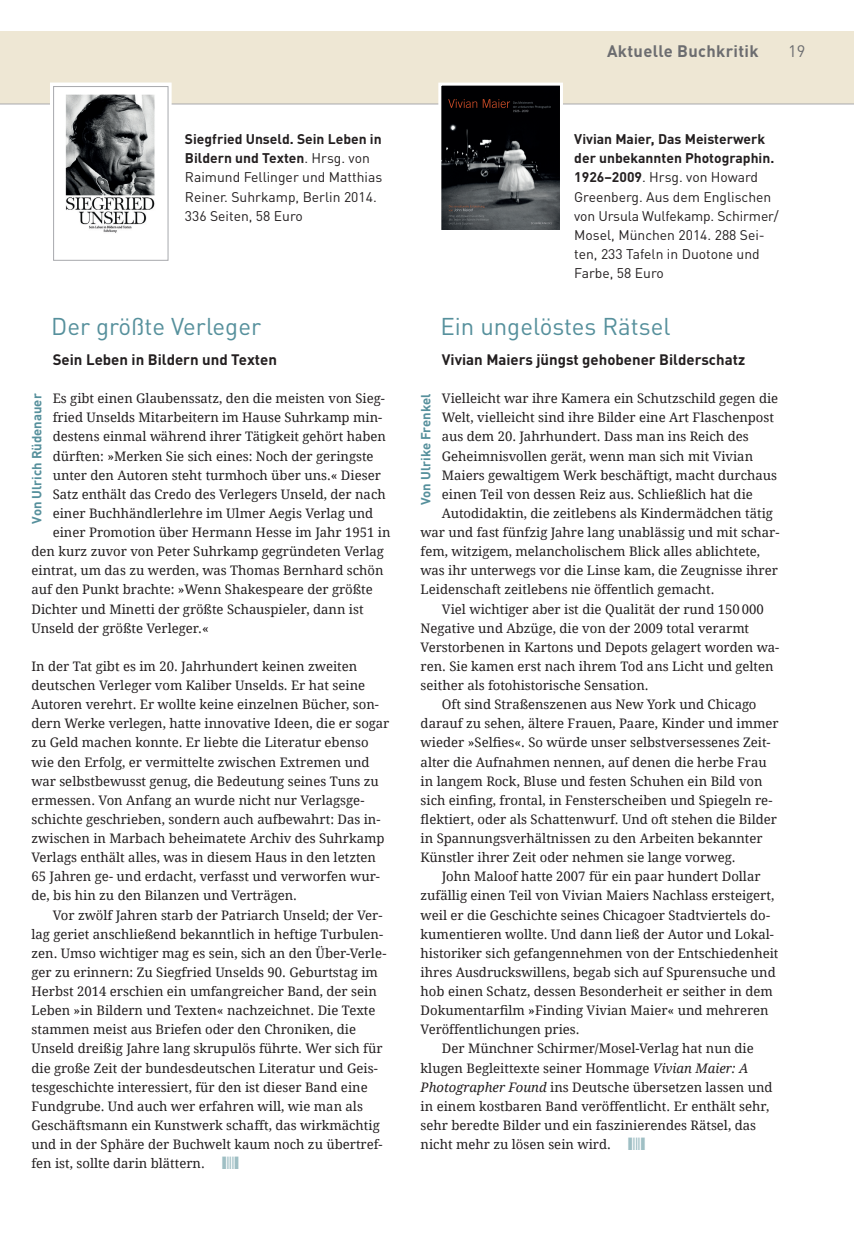
<style>
.page{position:relative;width:854px;height:1258px;background:#fff}
.page>*{position:absolute;margin:0;border:0;box-sizing:border-box;transform-origin:0 0}
.t1{font:24px "DINOT";color:#56909c}
.t2{font:700 16.5px "DINOT";letter-spacing:.02em;color:#6c6d70}
.t3{font:16.5px "DINOT";color:#6c6d70}
.t4{font:700 15px "DINOT";color:#231f20}
.t5{font:13.8px/19px "DINOT";color:#231f20}
.t6{font:13.2px/19px "Droid Serif";color:#231f20}
.t7{font:13.2px/19px "Droid Serif 2";color:#231f20}
.t8{font:700 13.2px "DINOT";color:#56909c}
.s1{font-weight:700}
.s2{font-family:"Droid Serif"}
.s3{font-style:italic}
</style>
<div class="page">
<div style="left:0;top:32px;width:854px;height:72px;background:#eee7d4"></div>
<hr style="left:0;top:104px;width:854px;height:1px;background:#a8a9ad">
<img style="left:55px;top:88px;width:111px;height:145px">
<div style="left:50px;top:83px;width:122px;height:180px;border:3px solid #fff"></div>
<img style="left:442px;top:87px;width:117px;height:142px">
<div style="left:438px;top:83px;width:125px;height:150px;border:3px solid #fff"></div>
<div style="left:53px;top:86px;width:115px;height:174px;border:1px solid #a8a9ad"></div>
<p class="t2" style="left:607px;top:40px;width:153px">Aktuelle Buchkritik</p>
<p class="t3" style="left:788px;top:40px;width:19px">19</p>
<p class="t5" style="left:185px;top:129px;width:199px"><span class="s1">Siegfried Unseld. Sein Leben in<br>Bildern und Texten</span>. Hrsg. von<br>Raimund Fellinger und Matthias<br>Reiner. Suhrkamp, Berlin 2014.<br>336 Seiten, 58 Euro</p>
<h1 class="t1" style="left:51px;top:310px;width:211px">Der größte Verleger</h1>
<p class="t4" style="left:53px;top:349px;width:226px">Sein Leben in Bildern und Texten</p>
<p class="t6" style="left:53px;top:389px;width:334px">Es gibt einen Glaubenssatz, den die meisten von Sieg-</p>
<p class="t6" style="left:53px;top:408px;width:331px">fried Unselds Mitarbeitern im Hause Suhrkamp min-</p>
<p class="t6" style="left:53px;top:427px;width:335px">destens einmal während ihrer Tätigkeit gehört haben</p>
<p class="t6" style="left:53px;top:446px;width:322px">dürften: »Merken Sie sich eines: Noch der geringste</p>
<p class="t6" style="left:53px;top:465px;width:330px">unter den Autoren steht turmhoch über uns.« Dieser</p>
<p class="t6" style="left:53px;top:485px;width:334px">Satz enthält das Credo des Verlegers Unseld, der nach</p>
<p class="t6" style="left:53px;top:504px;width:322px">einer Buchhändlerlehre im Ulmer Aegis Verlag und</p>
<p class="t6" style="left:53px;top:523px;width:339px">einer Promotion über Hermann Hesse im Jahr 1951 in</p>
<p class="t6" style="left:31px;top:542px;width:354px">den kurz zuvor von Peter Suhrkamp gegründeten Verlag</p>
<p class="t6" style="left:31px;top:561px;width:354px">eintrat, um das zu werden, was Thomas Bernhard schön</p>
<p class="t6" style="left:31px;top:580px;width:343px">auf den Punkt brachte: »Wenn Shakespeare der größte</p>
<p class="t6" style="left:31px;top:599px;width:334px">Dichter und Minetti der größte Schauspieler, dann ist</p>
<p class="t6" style="left:31px;top:618px;width:179px">Unseld der größte Verleger.«</p>
<p class="t6" style="left:31px;top:657px;width:359px">In der Tat gibt es im 20. Jahrhundert keinen zweiten deutschen Verleger vom Kaliber Unselds. Er hat seine Autoren verehrt. Er wollte keine einzelnen Bücher, son&shy;dern Werke verlegen, hatte innovative Ideen, die er sogar zu Geld machen konnte. Er liebte die Literatur ebenso wie den Erfolg, er vermittelte zwischen Extremen und war selbstbewusst genug, die Bedeutung seines Tuns zu ermessen. Von Anfang an wurde nicht nur Verlagsge&shy;schichte geschrieben, sondern auch aufbewahrt: Das in&shy;zwischen in Marbach beheimatete Archiv des Suhrkamp Verlags enthält alles, was in diesem Haus in den letzten 65 Jahren ge- und erdacht, verfasst und verworfen wur&shy;de, bis hin zu den Bilanzen und Verträgen.</p>
<p class="t6" style="left:31px;top:905px;width:356px;text-indent:21px">Vor zwölf Jahren starb der Patriarch Unseld; der Ver&shy;lag geriet anschließend bekanntlich in heftige Turbulen&shy;zen. Umso wichtiger mag es sein, sich an den Über-Verle&shy;ger zu erinnern: Zu Siegfried Unselds 90. Geburtstag im Herbst 2014 erschien ein umfangreicher Band, der sein Leben »in Bildern und Texten« nachzeichnet. Die Texte stammen meist aus Briefen oder den Chroniken, die Unseld dreißig Jahre lang skrupulös führte. Wer sich für die große Zeit der bundesdeutschen Literatur und Geis&shy;tesgeschichte interessiert, für den ist dieser Band eine Fundgrube. Und auch wer erfahren will, wie man als Geschäftsmann ein Kunstwerk schafft, das wirkmächtig und in der Sphäre der Buchwelt kaum noch zu übertref&shy;fen ist, sollte darin blättern.</p>
<p class="t8" style="left:28px;top:523px;width:132px;rotate:-90deg">Von Ulrich Rüdenauer</p>
<p class="t5" style="left:574px;top:129px;width:206px"><span class="s1">Vivian Maier, Das Meisterwerk der unbekannten Photographin.<br>1926–2009</span>. Hrsg. von Howard<br>Greenberg. Aus dem Englischen von Ursula Wulfekamp. Schirmer/<br>Mosel, München 2014. 288 Sei&shy;ten, 233 Tafeln in Duotone und<br>Farbe, 58 Euro</p>
<h1 class="t1" style="left:440px;top:310px;width:232px">Ein ungelöstes Rätsel</h1>
<p class="t4" style="left:442px;top:349px;width:305px">Vivian Maiers jüngst gehobener Bilderschatz</p>
<p class="t6" style="left:442px;top:389px;width:338px">Vielleicht war ihre Kamera ein Schutzschild gegen die</p>
<p class="t6" style="left:442px;top:408px;width:334px">Welt, vielleicht sind ihre Bilder eine Art Flaschenpost</p>
<p class="t6" style="left:442px;top:427px;width:308px">aus dem 20. Jahrhundert. Dass man ins Reich des</p>
<p class="t6" style="left:442px;top:446px;width:313px">Geheimnisvollen gerät, wenn man sich mit Vivian</p>
<p class="t6" style="left:442px;top:465px;width:337px">Maiers gewaltigem Werk beschäftigt, macht durchaus</p>
<p class="t6" style="left:442px;top:485px;width:313px">einen Teil von dessen Reiz aus. Schließlich hat die</p>
<p class="t6" style="left:442px;top:504px;width:333px">Autodidaktin, die zeitlebens als Kindermädchen tätig</p>
<p class="t6" style="left:421px;top:523px;width:360px">war und fast fünfzig Jahre lang unablässig und mit schar-</p>
<p class="t6" style="left:421px;top:542px;width:341px">fem, witzigem, melancholischem Blick alles ablichtete,</p>
<p class="t6" style="left:421px;top:561px;width:359px">was ihr unterwegs vor die Linse kam, die Zeugnisse ihrer</p>
<p class="t6" style="left:421px;top:580px;width:295px">Leidenschaft zeitlebens nie öffentlich gemacht.</p>
<p class="t6" style="left:442px;top:599px;width:324px">Viel wichtiger aber ist die Qualität der rund 150 000</p>
<p class="t6" style="left:421px;top:618px;width:330px">Negative und Abzüge, die von der 2009 total verarmt</p>
<p class="t6" style="left:421px;top:638px;width:360px">Verstorbenen in Kartons und Depots gelagert worden wa-</p>
<p class="t6" style="left:421px;top:657px;width:354px">ren. Sie kamen erst nach ihrem Tod ans Licht und gelten</p>
<p class="t6" style="left:421px;top:676px;width:230px">seither als fotohistorische Sensation.</p>
<p class="t6" style="left:442px;top:695px;width:316px">Oft sind Straßenszenen aus New York und Chicago</p>
<p class="t6" style="left:421px;top:714px;width:360px">darauf zu sehen, ältere Frauen, Paare, Kinder und immer</p>
<p class="t7" style="left:421px;top:733px;width:351px">wieder »Selfies«. So würde unser selbstversessenes Zeit<span class="s2">-</span></p>
<p class="t6" style="left:421px;top:752px;width:348px">alter die Aufnahmen nennen, auf denen die herbe Frau in langem Rock, Bluse und festen Schuhen ein Bild von</p>
<p class="t7" style="left:421px;top:791px;width:358px">sich einfing, frontal, in Fensterscheiben und Spiegeln re&shy;flektiert, oder als Schattenwurf. Und oft stehen die Bilder</p>
<p class="t6" style="left:421px;top:829px;width:343px">in Spannungsverhältnissen zu den Arbeiten bekannter<br>Künstler ihrer Zeit oder nehmen sie lange vorweg.</p>
<p class="t7" style="left:442px;top:867px;width:320px">John Maloof hatte 2007 für ein paar hundert Dollar</p>
<p class="t6" style="left:421px;top:886px;width:359px">zufällig einen Teil von Vivian Maiers Nachlass ersteigert, weil er die Geschichte seines Chicagoer Stadtviertels do&shy;kumentieren wollte. Und dann ließ der Autor und Lokal&shy;historiker sich gefangennehmen von der Entschiedenheit ihres Ausdruckswillens, begab sich auf Spurensuche und hob einen Schatz, dessen Besonderheit er seither in dem</p>
<p class="t7" style="left:421px;top:1001px;width:350px">Dokumentarfilm »Finding Vivian Maier« und mehreren</p>
<p class="t6" style="left:421px;top:1020px;width:160px">Veröffentlichungen pries.</p>
<p class="t6" style="left:442px;top:1039px;width:313px">Der Münchner Schirmer/Mosel-Verlag hat nun die</p>
<p class="t6" style="left:421px;top:1058px;width:329px">klugen Begleittexte seiner Hommage <span class="s3">Vivian Maier: A</span></p>
<p class="t6" style="left:421px;top:1077px;width:353px"><span class="s3">Photographer Found</span> ins Deutsche übersetzen lassen und</p>
<p class="t6" style="left:421px;top:1096px;width:350px">in einem kostbaren Band veröffentlicht. Er enthält sehr,</p>
<p class="t6" style="left:421px;top:1116px;width:337px">sehr beredte Bilder und ein faszinierendes Rätsel, das</p>
<p class="t6" style="left:421px;top:1135px;width:192px">nicht mehr zu lösen sein wird.</p>
<p class="t8" style="left:417px;top:505px;width:113px;rotate:-90deg">Von Ulrike Frenkel</p>
</div>
